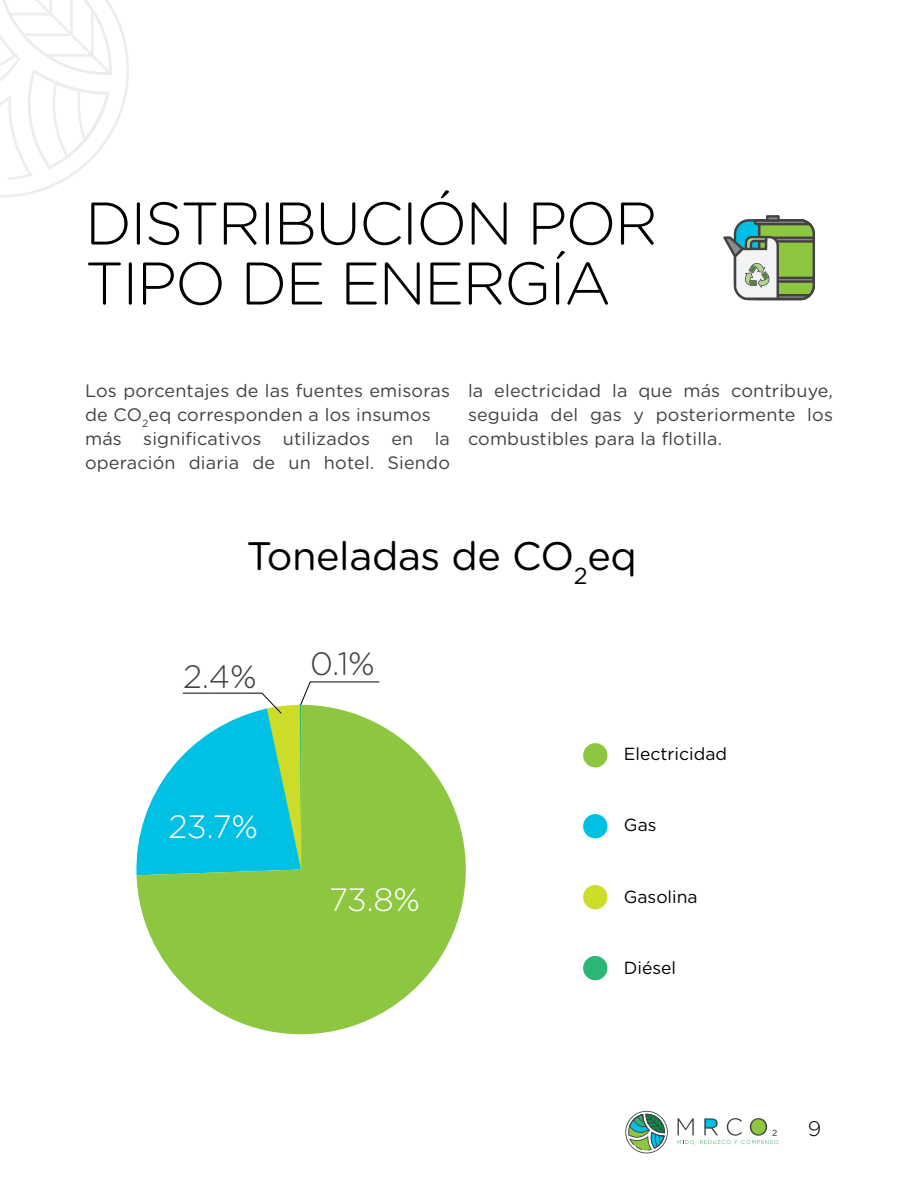
<style>
.page{position:relative;width:918px;height:1188px;background:#fff}
.page>*{position:absolute;margin:0;border:0;box-sizing:border-box;transform-origin:0 0}
.t1{font:300 60px/60px "Gotham Rounded";letter-spacing:-.03em;color:#000}
.t2{font:39.75px "Gotham Rounded";letter-spacing:-.01em;color:#000}
.t3{font:300 32.25px "Gotham Rounded";color:#fff}
.t4{font:300 32.25px "Gotham Rounded";color:#414042}
.t5{font:300 21px "Gotham";color:#000}
.t6{font:18px/24px "Gotham Rounded";letter-spacing:.01em;color:#414042}
.t7{font:17.55px "Gotham Rounded";color:#000}
</style>
<div class="page">
<svg style="left:0;top:0;width:129px;height:197px"></svg>
<svg style="left:678px;top:1118px;width:100px;height:27px"></svg>
<svg style="left:625px;top:1111px;width:43px;height:42px"></svg>
<svg style="left:723px;top:215px;width:92px;height:85px"></svg>
<svg style="left:137px;top:725px;width:329px;height:309px;fill:#8dc63f"></svg>
<div style="left:583px;top:743px;width:24px;height:24px;background:#8dc63f;border-radius:50%"></div>
<div style="left:583px;top:956px;width:24px;height:24px;background:#2bb673;border-radius:50%"></div>
<div style="left:583px;top:814px;width:24px;height:24px;background:#00c0e4;border-radius:50%"></div>
<div style="left:583px;top:885px;width:24px;height:24px;background:#cddc29;border-radius:50%"></div>
<svg style="left:136px;top:681px;width:244px;height:194px"></svg>
<h1 class="t1" style="left:85px;top:191px;width:575px">DISTRIBUCIÓN POR<br>TIPO DE ENERGÍA</h1>
<p class="t6" style="left:85px;top:378px;width:366px">Los porcentajes de las fuentes emisoras de CO<sub>2</sub>eq corresponden a los insumos más significativos utilizados en la operación diaria de un hotel. Siendo</p>
<p class="t6" style="left:468px;top:378px;width:366px;text-align:justify">la electricidad la que más contribuye, seguida del gas y posteriormente los combustibles para la flotilla.</p>
<h2 class="t2" style="left:247px;top:529px;width:392px">Toneladas de CO<sub>2</sub>eq</h2>
<h3 class="t4" style="left:183px;top:655px;width:75px">2.4%</h3>
<h3 class="t3" style="left:168px;top:805px;width:91px">23.7%</h3>
<h3 class="t4" style="left:310px;top:642px;width:66px">0.1%</h3>
<h3 class="t3" style="left:329px;top:878px;width:93px">73.8%</h3>
<p class="t7" style="left:624px;top:741px;width:105px">Electricidad</p>
<p class="t7" style="left:624px;top:813px;width:34px">Gas</p>
<p class="t7" style="left:624px;top:884px;width:75px">Gasolina</p>
<p class="t7" style="left:624px;top:956px;width:54px">Diésel</p>
<p class="t5" style="left:808px;top:1115px;width:15px">9</p>
</div>
